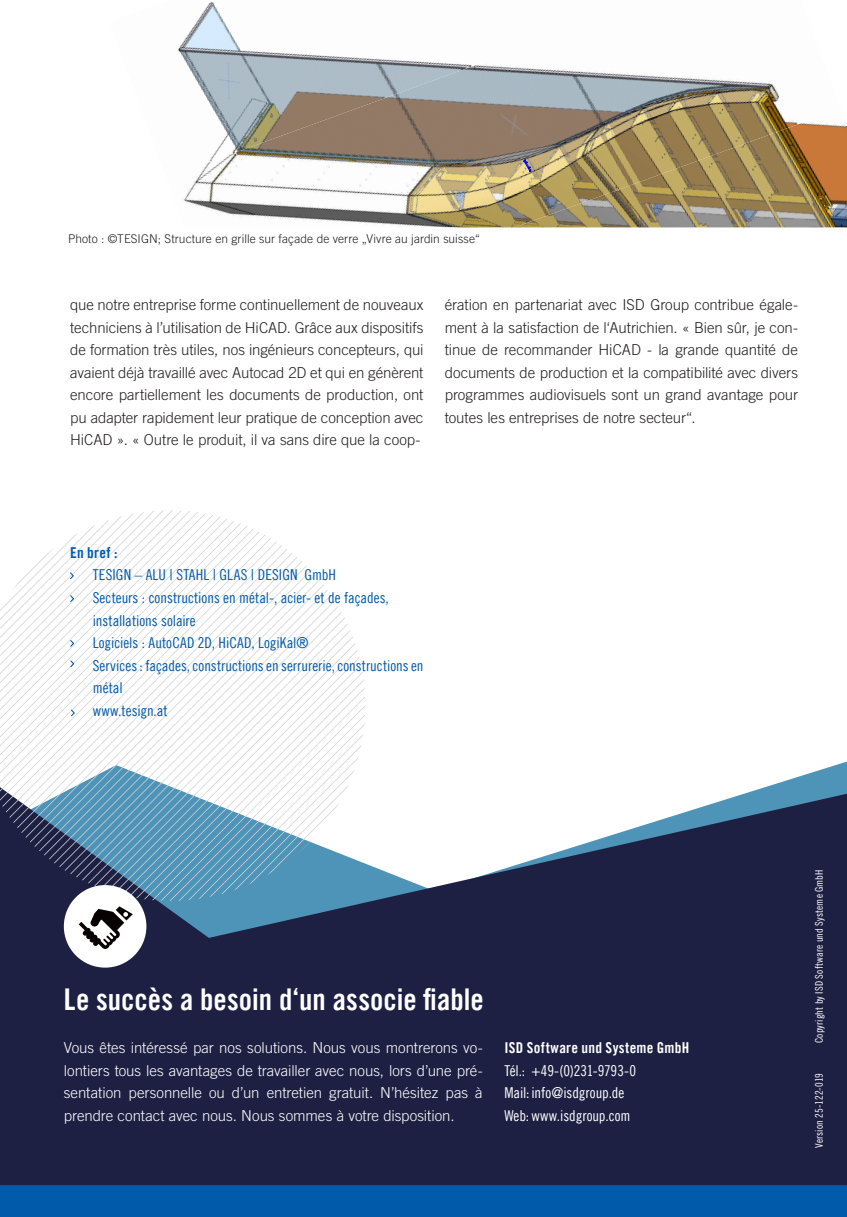
<style>
.page{position:relative;width:847px;height:1217px;background:#fff}
.page>*{position:absolute;margin:0;border:0;box-sizing:border-box;transform-origin:0 0}
.Fließtext{font:30px "Trade Gothic LT Com Bd Cn 20";color:#fff}
.Fließtext-2{font:300 15px/22.5px "Trade Gothic LT Com";letter-spacing:-.005em;color:#231f20;text-align:justify}
.Fließtext-3{font:300 15px/22.5px "Trade Gothic LT Com";color:#fff;text-align:justify}
.Fließtext-4{font:15px/22.5px "Trade Gothic LT Com Cn 18";color:#015aaa}
.Standorte__negativ{font:15px "Trade Gothic LT Com Cn 18";letter-spacing:-.005em;color:#fff}
.Standorte__negativ-2{font:15px "Trade Gothic LT Com Bd Cn 20";letter-spacing:.02em;color:#fff}
.Fließtext-5{font:15px "Trade Gothic LT Com Bd Cn 20";letter-spacing:.02em;color:#015aaa}
.t1{font:300 12px "Trade Gothic LT Com";letter-spacing:.005em;color:#231f20}
.Copyright__negativ{font:10.5px "Trade Gothic LT Com Cn 18";letter-spacing:.015em;color:#fff}
</style>
<div class="page">
<div style="left:0;top:1182px;width:846px;height:34px;background:#015aaa"></div>
<img style="left:178px;top:2px;width:602px;height:225px">
<img style="left:514px;top:109px;width:332px;height:118px">
<svg style="left:523px;top:160px;width:8px;height:12px"></svg>
<svg style="left:766px;top:762px;width:80px;height:25px"></svg>
<svg style="left:0;top:787px;width:846px;height:397px;background:#303655"></svg>
<svg style="left:0;top:663px;width:361px;height:5px"></svg>
<svg style="left:0;top:668px;width:358px;height:232px"></svg>
<svg style="left:4px;top:672px;width:359px;height:228px"></svg>
<svg style="left:8px;top:677px;width:356px;height:223px"></svg>
<svg style="left:13px;top:681px;width:351px;height:219px"></svg>
<svg style="left:17px;top:686px;width:348px;height:214px"></svg>
<div style="left:64px;top:884px;width:82px;height:83px;background:#fff;border-radius:50%"></div>
<svg style="left:79px;top:906px;width:54px;height:42px"></svg>
<svg style="left:70px;top:595px;width:4px;height:7px"></svg>
<svg style="left:70px;top:639px;width:4px;height:7px"></svg>
<svg style="left:70px;top:660px;width:4px;height:7px"></svg>
<svg style="left:71px;top:709px;width:4px;height:7px"></svg>
<svg style="left:70px;top:572px;width:4px;height:7px"></svg>
<p class="t1" style="left:68px;top:231px;width:413px">Photo : ©TESIGN; Structure en grille sur façade de verre „Vivre au jardin suisse“</p>
<p class="Fließtext-2" style="left:70px;top:293px;width:354px">que notre entreprise forme continuellement de nouveaux techniciens à l’utilisation de HiCAD. Grâce aux dispositifs de formation très utiles, nos ingénieurs concepteurs, qui avaient déjà travaillé avec Autocad 2D et qui en génèrent encore partiellement les documents de production, ont pu adapter rapidement leur pratique de conception avec HiCAD ». « Outre le produit, il va sans dire que la coop-</p>
<p class="Fließtext-2" style="left:444px;top:293px;width:354px">ération en partenariat avec ISD Group contribue égale&shy;ment à la satisfaction de l‘Autrichien. « Bien sûr, je con&shy;tinue de recommander HiCAD - la grande quantité de documents de production et la compatibilité avec divers programmes audiovisuels sont un grand avantage pour toutes les entreprises de notre secteur“.</p>
<p class="Fließtext-5" style="left:70px;top:543px;width:49px">En bref :</p>
<p class="Fließtext-4" style="left:93px;top:563px;width:245px">TESIGN – ALU | STAHL | GLAS | DESIGN GmbH</p>
<p class="Fließtext-4" style="left:93px;top:586px;width:297px">Secteurs : constructions en métal-, acier- et de façades, installations solaire<br>Logiciels : AutoCAD 2D, HiCAD, LogiKal®</p>
<p class="Fließtext-4" style="left:93px;top:653px;width:332px">Services : façades, constructions en serrurerie, constructions en métal</p>
<p class="Fließtext-4" style="left:93px;top:698px;width:76px">www.tesign.at</p>
<p class="Fließtext" style="left:64px;top:980px;width:421px">Le succès a besoin d‘un associe fiable</p>
<p class="Fließtext-3" style="left:64px;top:1036px;width:420px">Vous êtes intéressé par nos solutions. Nous vous montrerons vo&shy;lontiers tous les avantages de travailler avec nous, lors d’une pré&shy;sentation personnelle ou d’un entretien gratuit. N’hésitez pas à prendre contact avec nous. Nous sommes à votre disposition.</p>
<p class="Standorte__negativ-2" style="left:504px;top:1038px;width:186px">ISD Software und Systeme GmbH</p>
<p class="Standorte__negativ" style="left:504px;top:1061px;width:133px">Tél.: +49-(0)231-9793-0</p>
<p class="Standorte__negativ" style="left:504px;top:1083px;width:121px">Mail: info@isdgroup.de</p>
<p class="Standorte__negativ" style="left:504px;top:1106px;width:128px">Web: www.isdgroup.com</p>
<p class="Copyright__negativ" style="left:812px;top:1042px;width:175px;rotate:-90deg">Copyright by ISD Software und Systeme GmbH</p>
<p class="Copyright__negativ" style="left:812px;top:1147px;width:76px;rotate:-90deg">Version 25-122-019</p>
</div>
